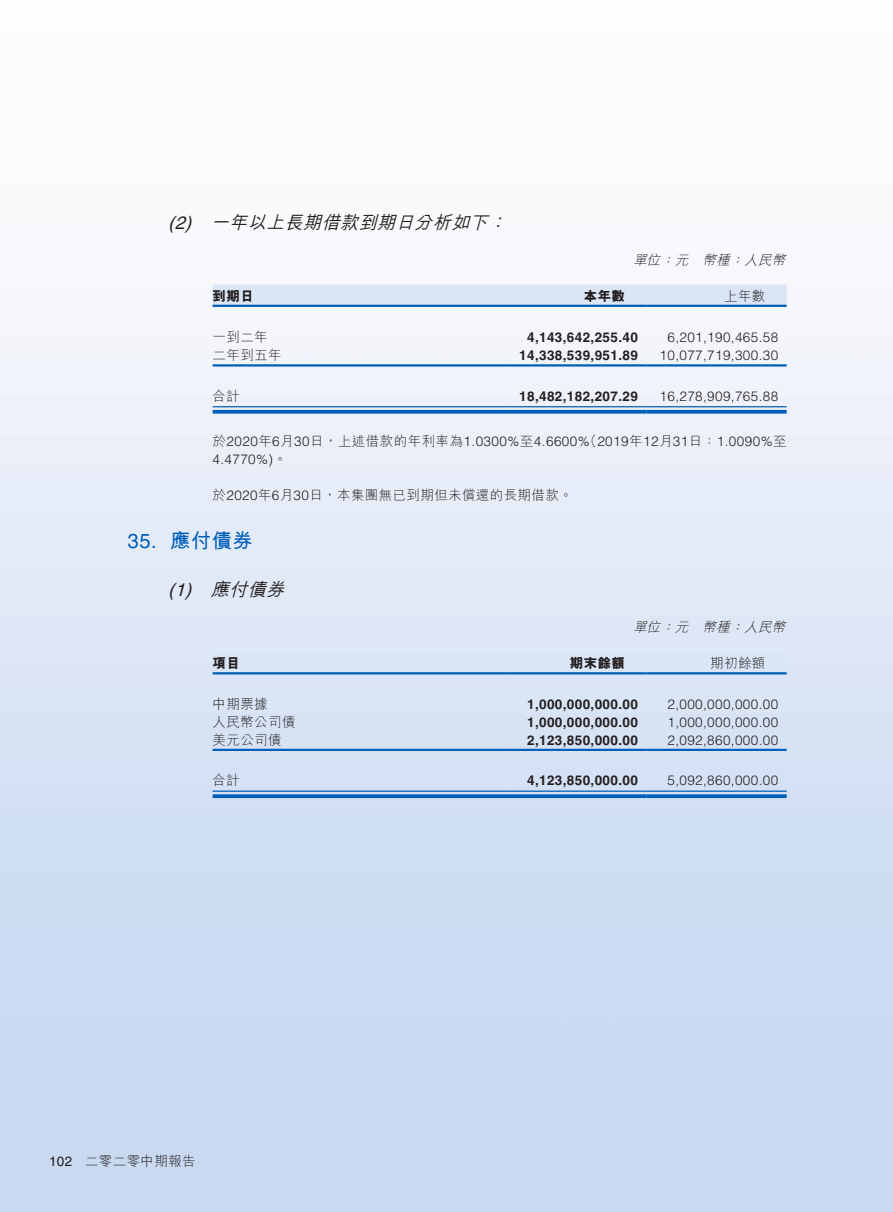
<style>
.page{position:relative;width:893px;height:1212px;background:#fff}
.page>*{position:absolute;margin:0;border:0;box-sizing:border-box;transform-origin:0 0}
.t1{font:700 20.25px "M Hei HK";color:#005fb9}
.t2{font:italic 500 18px "M Hei HK";color:#231f20}
.t3{font:300 13.5px/18px "Helvetica LT Std";letter-spacing:.03em;color:#231f20}
.t4{font:700 13.5px "Helvetica LT Std";letter-spacing:.03em;color:#231f20}
.t5{font:300 13.5px "M Hei HK";letter-spacing:.03em;color:#231f20}
.t6{font:italic 300 13.5px "M Hei HK";color:#231f20}
.t7{font:800 13.5px "M Hei HK";letter-spacing:.03em;color:#231f20}
.s1{font-family:"Helvetica LT Std";font-weight:400}
.s2{font-family:"M Hei HK"}
.s3{font-family:"Helvetica LT Std"}
</style>
<div class="page">
<svg style="left:213px;top:284px;width:574px;height:21px;background:#d7e3f4"></svg>
<hr style="left:213px;top:305px;width:293px;height:2px;background:#005fb9">
<hr style="left:506px;top:305px;width:140px;height:2px;background:#005fb9">
<hr style="left:646px;top:305px;width:141px;height:2px;background:#005fb9">
<hr style="left:213px;top:364px;width:293px;height:2px;background:#005fb9">
<hr style="left:506px;top:364px;width:140px;height:2px;background:#005fb9">
<hr style="left:646px;top:364px;width:141px;height:2px;background:#005fb9">
<hr style="left:213px;top:406px;width:293px;height:1px;background:#005fb9">
<svg style="left:213px;top:410px;width:293px;height:4px"></svg>
<hr style="left:506px;top:406px;width:140px;height:1px;background:#005fb9">
<svg style="left:506px;top:410px;width:140px;height:4px"></svg>
<hr style="left:646px;top:406px;width:141px;height:1px;background:#005fb9">
<svg style="left:646px;top:410px;width:141px;height:4px"></svg>
<div style="left:213px;top:652px;width:574px;height:20px;background:#dae5f5"></div>
<hr style="left:213px;top:672px;width:293px;height:2px;background:#005fb9">
<hr style="left:506px;top:672px;width:140px;height:2px;background:#005fb9">
<hr style="left:646px;top:672px;width:141px;height:2px;background:#005fb9">
<hr style="left:213px;top:749px;width:293px;height:2px;background:#005fb9">
<hr style="left:506px;top:749px;width:140px;height:2px;background:#005fb9">
<hr style="left:646px;top:749px;width:141px;height:2px;background:#005fb9">
<hr style="left:213px;top:790px;width:293px;height:2px;background:#005fb9">
<svg style="left:213px;top:794px;width:293px;height:4px"></svg>
<hr style="left:506px;top:790px;width:140px;height:2px;background:#005fb9">
<svg style="left:506px;top:794px;width:140px;height:4px"></svg>
<hr style="left:646px;top:790px;width:141px;height:2px;background:#005fb9">
<svg style="left:646px;top:794px;width:141px;height:4px"></svg>
<h2 class="t2" style="left:168px;top:209px;width:346px"><span class="s1">(2)</span> 一年以上長期借款到期日分析如下：</h2>
<p class="t6" style="left:633px;top:253px;width:157px">單位：元 幣種：人民幣</p>
<p class="t7" style="left:213px;top:289px;width:43px">到期日</p>
<p class="t7" style="left:584px;top:289px;width:43px">本年數</p>
<p class="t5" style="left:724px;top:289px;width:43px">上年數</p>
<p class="t5" style="left:213px;top:330px;width:57px">一到二年</p>
<p class="t4" style="left:527px;top:329px;width:112px">4,143,642,255.40</p>
<p class="t3" style="left:667px;top:328px;width:112px">6,201,190,465.58</p>
<p class="t5" style="left:213px;top:348px;width:71px">二年到五年</p>
<p class="t4" style="left:519px;top:347px;width:120px">14,338,539,951.89</p>
<p class="t3" style="left:660px;top:346px;width:120px">10,077,719,300.30</p>
<p class="t5" style="left:213px;top:389px;width:29px">合計</p>
<p class="t4" style="left:519px;top:388px;width:120px">18,482,182,207.29</p>
<p class="t3" style="left:660px;top:387px;width:120px">16,278,909,765.88</p>
<p class="t3" style="left:213px;top:432px;width:576px"><span class="s2">於</span>2020<span class="s2">年</span>6<span class="s2">月</span>30<span class="s2">日，上述借款的年利率為</span>1.0300%<span class="s2">至</span>4.6600%<span class="s2">（</span>2019<span class="s2">年</span>12<span class="s2">月</span>31<span class="s2">日：</span>1.0090%<span class="s2">至<br></span>4.4770%)<span class="s2">。</span></p>
<p class="t5" style="left:213px;top:488px;width:362px">於<span class="s3">2020</span>年<span class="s3">6</span>月<span class="s3">30</span>日，本集團無已到期但未償還的長期借款。</p>
<h1 class="t1" style="left:128px;top:526px;width:127px"><span class="s1">35.</span> 應付債券</h1>
<h2 class="t2" style="left:168px;top:576px;width:124px"><span class="s1">(1)</span> 應付債券</h2>
<p class="t6" style="left:633px;top:620px;width:157px">單位：元 幣種：人民幣</p>
<p class="t7" style="left:213px;top:656px;width:29px">項目</p>
<p class="t7" style="left:570px;top:656px;width:57px">期末餘額</p>
<p class="t5" style="left:710px;top:656px;width:57px">期初餘額</p>
<p class="t5" style="left:213px;top:697px;width:57px">中期票據</p>
<p class="t4" style="left:527px;top:696px;width:112px">1,000,000,000.00</p>
<p class="t3" style="left:667px;top:695px;width:112px">2,000,000,000.00</p>
<p class="t5" style="left:213px;top:715px;width:84px">人民幣公司債</p>
<p class="t4" style="left:527px;top:714px;width:112px">1,000,000,000.00</p>
<p class="t3" style="left:667px;top:713px;width:112px">1,000,000,000.00</p>
<p class="t5" style="left:213px;top:733px;width:71px">美元公司債</p>
<p class="t4" style="left:527px;top:732px;width:112px">2,123,850,000.00</p>
<p class="t3" style="left:667px;top:731px;width:112px">2,092,860,000.00</p>
<p class="t5" style="left:213px;top:773px;width:29px">合計</p>
<p class="t4" style="left:527px;top:772px;width:112px">4,123,850,000.00</p>
<p class="t3" style="left:667px;top:771px;width:112px">5,092,860,000.00</p>
<p class="t5" style="left:49px;top:1154px;width:148px"><span class="s1">102</span> 二零二零中期報告</p>
</div>
